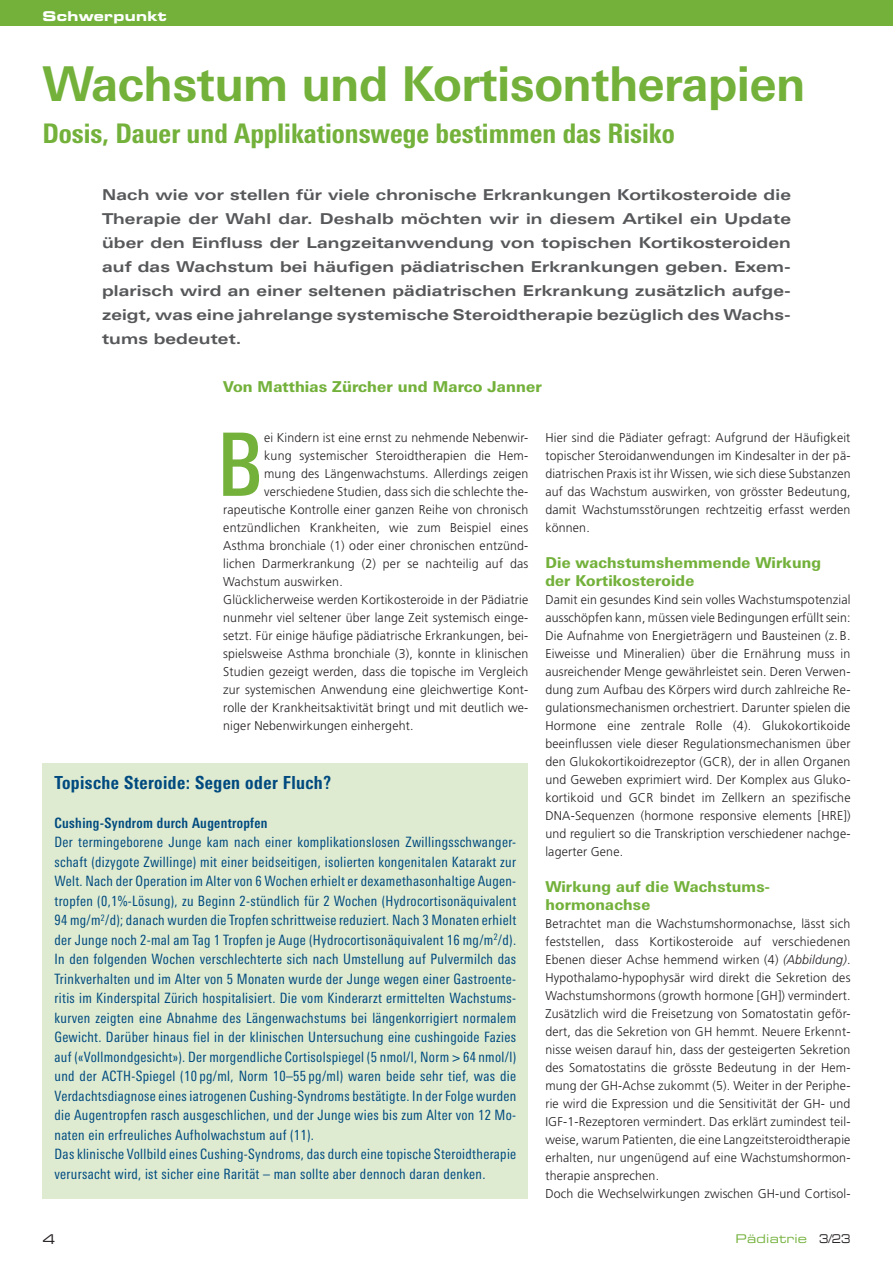
<style>
.page{position:relative;width:893px;height:1263px;background:#fff}
.page>*{position:absolute;margin:0;border:0;box-sizing:border-box;transform-origin:0 0}
.t1{font:500 condensed 87.45px "Linotype Univers";color:#73b13b}
.t2{font:700 48px "Linotype Univers Basic";letter-spacing:-.01em;color:#73b13b}
.t3{font:800 condensed 27px "Linotype Univers";color:#73b13b}
.t4{font:800 condensed 18px "Linotype Univers";letter-spacing:.025em;color:#004a7f}
.t5{font:700 15px/24px "Linotype Univers Extd";letter-spacing:.01em;color:#57585a;text-align:justify}
.t6{font:800 15px/18px "Linotype Univers Basic";letter-spacing:.015em;color:#73b13b}
.t7{font:condensed 14.25px/19.5px "Linotype Univers";letter-spacing:.025em;color:#004a7f}
.t8{font:700 condensed 14.25px "Linotype Univers";letter-spacing:.025em;color:#004a7f}
.t9{font:13.5px "Eurostile Bold Extended Two";letter-spacing:.02em;color:#fff}
.t10{font:13.5px "Eurostile Extended Two";color:#231f20}
.t11{font:300 12.75px/18px "Frutiger";letter-spacing:.015em;color:#231f20;text-align:justify}
.t12{font:12px "Eurostile Extended Two";letter-spacing:.02em;color:#73b13b}
.s1{font-style:italic}
.s2{color:#231f20}
</style>
<div class="page">
<div style="left:0;top:0;width:893px;height:26px;background:#73b13b"></div>
<div style="left:43px;top:763px;width:485px;height:435px;background:#deebd1"></div>
<p class="t9" style="left:43px;top:7px;width:126px">Schwerpunkt</p>
<h2 class="t2" style="left:43px;top:55px;width:764px">Wachstum und Kortisontherapien</h2>
<h3 class="t3" style="left:43px;top:117px;width:634px">Dosis, Dauer und Applikationswege bestimmen das Risiko</h3>
<p class="t5" style="left:102px;top:182px;width:690px">Nach wie vor stellen für viele chronische Erkrankungen Kortikosteroide die Therapie der Wahl dar. Deshalb möchten wir in diesem Artikel ein Update über den Einfluss der Langzeitanwendung von topischen Kortikosteroiden auf das Wachstum bei häufigen pädiatrischen Erkrankungen geben. Exem&shy;plarisch wird an einer seltenen pädiatrischen Erkrankung zusätzlich aufge&shy;zeigt, was eine jahrelange systemische Steroidtherapie bezüglich des Wachs&shy;tums bedeutet.</p>
<p class="t6" style="left:223px;top:378px;width:320px">Von Matthias Zürcher und Marco Janner</p>
<h1 class="t1" style="left:217px;top:413px;width:48px">B</h1>
<p class="t11" style="left:264px;top:428px;width:266px">ei Kindern ist eine ernst zu nehmende Nebenwir-</p>
<p class="t11" style="left:264px;top:446px;width:266px">kung systemischer Steroidtherapien die Hem-</p>
<p class="t11" style="left:264px;top:464px;width:266px">mung des Längenwachstums. Allerdings zeigen</p>
<p class="t11" style="left:264px;top:482px;width:266px">verschiedene Studien, dass sich die schlechte the-</p>
<p class="t11" style="left:223px;top:500px;width:307px">rapeutische Kontrolle einer ganzen Reihe von chronisch</p>
<p class="t11" style="left:223px;top:518px;width:306px">entzündlichen Krankheiten, wie zum Beispiel eines</p>
<p class="t11" style="left:223px;top:536px;width:307px">Asthma bronchiale (1) oder einer chronischen entzünd-</p>
<p class="t11" style="left:223px;top:554px;width:307px">lichen Darmerkrankung (2) per se nachteilig auf das</p>
<p class="t11" style="left:223px;top:572px;width:121px">Wachstum auswirken.</p>
<p class="t11" style="left:223px;top:590px;width:307px">Glücklicherweise werden Kortikosteroide in der Pädiatrie</p>
<p class="t11" style="left:223px;top:608px;width:307px">nunmehr viel seltener über lange Zeit systemisch einge-</p>
<p class="t11" style="left:223px;top:626px;width:307px">setzt. Für einige häufige pädiatrische Erkrankungen, bei-</p>
<p class="t11" style="left:223px;top:644px;width:307px">spielsweise Asthma bronchiale (3), konnte in klinischen</p>
<p class="t11" style="left:223px;top:662px;width:307px">Studien gezeigt werden, dass die topische im Vergleich</p>
<p class="t11" style="left:223px;top:680px;width:307px">zur systemischen Anwendung eine gleichwertige Kont-</p>
<p class="t11" style="left:223px;top:698px;width:307px">rolle der Krankheitsaktivität bringt und mit deutlich we-</p>
<p class="t11" style="left:223px;top:716px;width:192px">niger Nebenwirkungen einhergeht.</p>
<h3 class="t4" style="left:55px;top:772px;width:278px">Topische Steroide: Segen oder Fluch?</h3>
<p class="t8" style="left:55px;top:814px;width:214px">Cushing-Syndrom durch Augentropfen</p>
<p class="t7" style="left:55px;top:832px;width:463px">Der termingeborene Junge kam nach einer komplikationslosen Zwillingsschwanger&shy;schaft (dizygote Zwillinge) mit einer beidseitigen, isolierten kongenitalen Katarakt zur Welt. Nach der Operation im Alter von 6 Wochen erhielt er dexamethasonhaltige Augen&shy;tropfen (0,1%-Lösung), zu Beginn 2-stündlich für 2 Wochen (Hydrocortisonäquivalent 94 mg/m<sup>2</sup>/d); danach wurden die Tropfen schrittweise reduziert. Nach 3 Monaten erhielt der Junge noch 2-mal am Tag 1 Tropfen je Auge (Hydrocortisonäquivalent 16 mg/m<sup>2</sup>/d).<br>In den folgenden Wochen verschlechterte sich nach Umstellung auf Pulvermilch das Trinkverhalten und im Alter von 5 Monaten wurde der Junge wegen einer Gastroente&shy;ritis im Kinderspital Zürich hospitalisiert. Die vom Kinderarzt ermittelten Wachstums&shy;kurven zeigten eine Abnahme des Längenwachstums bei längenkorrigiert normalem Gewicht. Darüber hinaus fiel in der klinischen Untersuchung eine cushingoide Fazies auf («Vollmondgesicht»). Der morgendliche Cortisolspiegel (5 nmol/l, Norm &gt; 64 nmol/l) und der ACTH-Spiegel (10 pg/ml, Norm 10–55 pg/ml) waren beide sehr tief, was die Verdachtsdiagnose eines iatrogenen Cushing-Syndroms bestätigte. In der Folge wurden die Augentropfen rasch ausgeschlichen, und der Junge wies bis zum Alter von 12 Mo&shy;naten ein erfreuliches Aufholwachstum auf (11).<br>Das klinische Vollbild eines Cushing-Syndroms, das durch eine topische Steroidtherapie verursacht wird, ist sicher eine Rarität – man sollte aber dennoch daran denken.</p>
<p class="t11" style="left:545px;top:428px;width:307px">Hier sind die Pädiater gefragt: Aufgrund der Häufigkeit topischer Steroidanwendungen im Kindesalter in der pä&shy;diatrischen Praxis ist ihr Wissen, wie sich diese Substanzen auf das Wachstum auswirken, von grösster Bedeutung, damit Wachstumsstörungen rechtzeitig erfasst werden können.</p>
<p class="t6" style="left:545px;top:553px;width:277px">Die wachstumshemmende Wirkung der Kortikosteroide</p>
<p class="t11" style="left:545px;top:590px;width:307px">Damit ein gesundes Kind sein volles Wachstumspotenzial ausschöpfen kann, müssen viele Bedingungen erfüllt sein:<br>Die Aufnahme von Energieträgern und Bausteinen (z. B.<br>Eiweisse und Mineralien) über die Ernährung muss in ausreichender Menge gewährleistet sein. Deren Verwen&shy;dung zum Aufbau des Körpers wird durch zahlreiche Re&shy;gulationsmechanismen orchestriert. Darunter spielen die Hormone eine zentrale Rolle (4). Glukokortikoide beeinflussen viele dieser Regulationsmechanismen über den Glukokortikoidrezeptor (GCR), der in allen Organen und Geweben exprimiert wird. Der Komplex aus Gluko&shy;kortikoid und GCR bindet im Zellkern an spezifische DNA-Sequenzen (hormone responsive elements [HRE]) und reguliert so die Transkription verschiedener nachge&shy;lagerter Gene.</p>
<p class="t6" style="left:545px;top:877px;width:226px">Wirkung auf die Wachstums&shy;hormonachse</p>
<p class="t11" style="left:545px;top:914px;width:307px;text-align:left">Betrachtet man die Wachstumshormonachse, lässt sich feststellen, dass Kortikosteroide auf verschiedenen Ebenen dieser Achse hemmend wirken (4) <span class="s1">(Abbildung)</span>.<br>Hypothalamo-hypophysär wird direkt die Sekretion des Wachstumshormons (growth hormone [GH]) vermindert.<br>Zusätzlich wird die Freisetzung von Somatostatin geför&shy;dert, das die Sekretion von GH hemmt. Neuere Erkennt&shy;nisse weisen darauf hin, dass der gesteigerten Sekretion des Somatostatins die grösste Bedeutung in der Hem&shy;mung der GH-Achse zukommt (5). Weiter in der Periphe&shy;rie wird die Expression und die Sensitivität der GH- und IGF-1-Rezeptoren vermindert. Das erklärt zumindest teil&shy;weise, warum Patienten, die eine Langzeitsteroidtherapie erhalten, nur ungenügend auf eine Wachstumshormon&shy;therapie ansprechen.<br>Doch die Wechselwirkungen zwischen GH-und Cortisol-</p>
<p class="t10" style="left:43px;top:1230px;width:15px">4</p>
<p class="t12" style="left:736px;top:1230px;width:116px">Pädiatrie <span class="s2">3/23</span></p>
</div>
